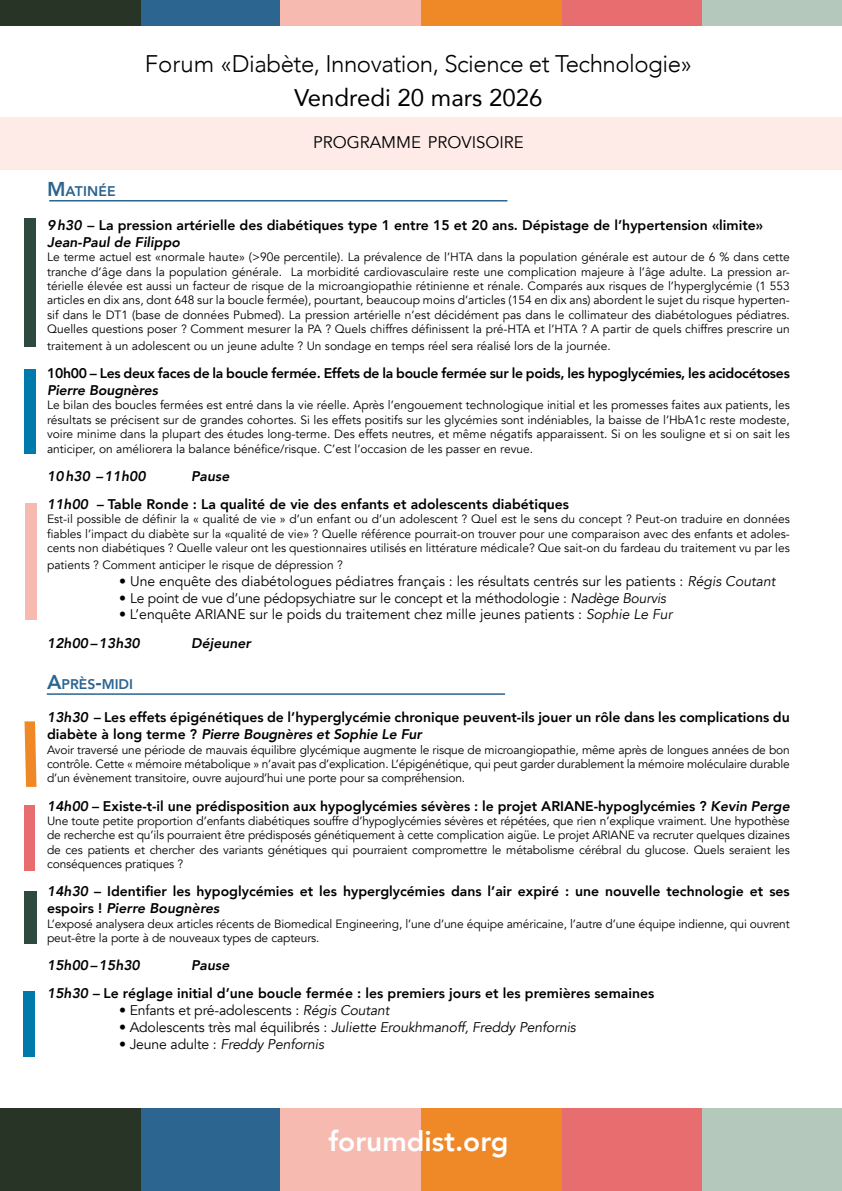
<style>
.page{position:relative;width:842px;height:1191px;background:#fff}
.page>*{position:absolute;margin:0;border:0;box-sizing:border-box;transform-origin:0 0}
.t1{font:800 28px "Avenir";color:#fff}
.t2{font:300 24px "Avenir";letter-spacing:-.02em;color:#000}
.t3{font:24px "Avenir";color:#000}
.t4{font:16.8px "Avenir";color:#000}
.t5{font:800 14px/16.8px "Avenir";color:#000}
.t6{font:14px/28.2px "Avenir";color:#000}
.t7{font:800 14px "Avenir";letter-spacing:-.02em;color:#000}
.t8{font:italic 14px "Avenir";letter-spacing:-.01em;color:#000}
.t9{font:italic 800 14px "Avenir";color:#000}
.t10{font:800 14px "Avenir";color:#2b6590}
.t11{font:800 14px "Avenir";letter-spacing:.01em;color:#2c648f}
.t12{font:12px/14.4px "Avenir";letter-spacing:-.01em;color:#000;text-align:justify}
.s1{font-size:20px}
.s2{font-style:italic}
.s3{font-weight:800}
.s4{font-weight:800;font-style:italic}
.s5{font-style:normal}
</style>
<div class="page">
<div style="left:0;top:118px;width:842px;height:52px;background:#feebe7"></div>
<div style="left:701px;top:1108px;width:141px;height:83px;background:#b4c8bc"></div>
<div style="left:140px;top:1108px;width:141px;height:83px;background:#2b6590"></div>
<div style="left:561px;top:1108px;width:141px;height:83px;background:#e76d6f"></div>
<div style="left:421px;top:1108px;width:140px;height:83px;background:#ef8826"></div>
<div style="left:280px;top:1108px;width:141px;height:83px;background:#f7bab1"></div>
<div style="left:0;top:1108px;width:141px;height:83px;background:#283425"></div>
<div style="left:701px;top:0;width:141px;height:26px;background:#b4c8bc"></div>
<div style="left:140px;top:0;width:141px;height:26px;background:#2b6590"></div>
<div style="left:561px;top:0;width:141px;height:26px;background:#e76d6f"></div>
<div style="left:421px;top:0;width:140px;height:26px;background:#ef8826"></div>
<div style="left:280px;top:0;width:141px;height:26px;background:#f7bab1"></div>
<div style="left:0;top:0;width:141px;height:26px;background:#283425"></div>
<hr style="left:49px;top:200px;width:458px;height:1px;background:#2b6590">
<hr style="left:47px;top:693px;width:458px;height:2px;background:#2b6590">
<div style="left:25px;top:218px;width:11px;height:128px;background:#2e493d"></div>
<div style="left:25px;top:369px;width:11px;height:84px;background:#007aab"></div>
<div style="left:25px;top:503px;width:12px;height:116px;background:#f7bab1"></div>
<svg style="left:25px;top:721px;width:12px;height:66px"></svg>
<div style="left:25px;top:805px;width:10px;height:65px;background:#e76d6f"></div>
<div style="left:24px;top:891px;width:13px;height:52px;background:#2e493d"></div>
<div style="left:23px;top:991px;width:12px;height:66px;background:#007aab"></div>
<h2 class="t2" style="left:145px;top:49px;width:549px">Forum «Diabète, Innovation, Science et Technologie»</h2>
<h2 class="t3" style="left:294px;top:79px;width:250px">Vendredi 20 mars 2026</h2>
<h3 class="t4" style="left:313px;top:133px;width:212px">PROGRAMME PROVISOIRE</h3>
<p class="t11" style="left:47px;top:180px;width:70px"><span class="s1">M</span>ATINÉE</p>
<p class="t5" style="left:47px;top:217px;width:717px"><span class="s2">9h30</span> – La pression artérielle des diabétiques type 1 entre 15 et 20 ans. Dépistage de l’hypertension «limite»<br><span class="s2">Jean-Paul de Filippo</span></p>
<p class="t12" style="left:47px;top:250px;width:744px">Le terme actuel est «normale haute» (&gt;90e percentile). La prévalence de l’HTA dans la population générale est autour de 6 % dans cette tranche d’âge dans la population générale. La morbidité cardiovasculaire reste une complication majeure à l’âge adulte. La pression ar&shy;térielle élevée est aussi un facteur de risque de la microangiopathie rétinienne et rénale. Comparés aux risques de l’hyperglycémie (1 553 articles en dix ans, dont 648 sur la boucle fermée), pourtant, beaucoup moins d’articles (154 en dix ans) abordent le sujet du risque hyperten&shy;sif dans le DT1 (base de données Pubmed). La pression artérielle n’est décidément pas dans le collimateur des diabétologues pédiatres.<br>Quelles questions poser ? Comment mesurer la PA ? Quels chiffres définissent la pré-HTA et l’HTA ? A partir de quels chiffres prescrire un</p>
<p class="t12" style="left:47px;top:339px;width:565px">traitement à un adolescent ou un jeune adulte ? Un sondage en temps réel sera réalisé lors de la journée.</p>
<p class="t7" style="left:47px;top:362px;width:744px">10h00 – Les deux faces de la boucle fermée. Effets de la boucle fermée sur le poids, les hypoglycémies, les acidocétoses</p>
<p class="t9" style="left:47px;top:382px;width:112px">Pierre Bougnères</p>
<p class="t12" style="left:47px;top:398px;width:744px">Le bilan des boucles fermées est entré dans la vie réelle. Après l’engouement technologique initial et les promesses faites aux patients, les résultats se précisent sur de grandes cohortes. Si les effets positifs sur les glycémies sont indéniables, la baisse de l’HbA1c reste modeste, voire minime dans la plupart des études long-terme. Des effets neutres, et même négatifs apparaissent. Si on les souligne et si on sait les anticiper, on améliorera la balance bénéfice/risque. C’est l’occasion de les passer en revue.</p>
<p class="t9" style="left:47px;top:467px;width:100px">10h30 –11h00</p>
<p class="t5" style="left:47px;top:462px;width:524px;line-height:28.2px;text-indent:144px"><span class="s2">Pause<br>11h00 –</span> Table Ronde : La qualité de vie des enfants et adolescents diabétiques</p>
<p class="t12" style="left:47px;top:512px;width:744px">Est-il possible de définir la « qualité de vie » d’un enfant ou d’un adolescent ? Quel est le sens du concept ? Peut-on traduire en données fiables l’impact du diabète sur la «qualité de vie» ? Quelle référence pourrait-on trouver pour une comparaison avec des enfants et adoles&shy;cents non diabétiques ? Quelle valeur ont les questionnaires utilisés en littérature médicale? Que sait-on du fardeau du traitement vu par les</p>
<p class="t12" style="left:47px;top:558px;width:297px">patients ? Comment anticiper le risque de dépression ?</p>
<p class="t6" style="left:119px;top:567px;width:658px"><span class="s3">•</span> Une enquête des diabétologues pédiatres français : les résultats centrés sur les patients : <span class="s2">Régis Coutant</span></p>
<p class="t6" style="left:119px;top:584px;width:548px"><span class="s3">•</span> Le point de vue d’une pédopsychiatre sur le concept et la méthodologie : <span class="s2">Nadège Bourvis</span></p>
<p class="t6" style="left:47px;top:600px;width:627px;text-indent:72px">• L’enquête ARIANE sur le poids du traitement chez mille jeunes patients : <span class="s2">Sophie Le Fur<br></span><span class="s4">12h00–13h30</span></p>
<p class="t9" style="left:191px;top:634px;width:61px">Déjeuner</p>
<p class="t10" style="left:47px;top:673px;width:88px"><span class="s1">A</span>PRÈS<span class="s1">-</span>M IDI</p>
<p class="t5" style="left:47px;top:709px;width:744px"><span class="s2">13h30 –</span> Les effets épigénétiques de l’hyperglyc<span class="s2">é</span>mie chronique peuvent-ils jouer un rôle dans les complications du diabète à long terme ? <span class="s2">Pierre Bougnères et Sophie Le Fur</span></p>
<p class="t12" style="left:47px;top:742px;width:744px">Avoir traversé une période de mauvais équilibre glycémique augmente le risque de microangiopathie, même après de longues années de bon contrôle. Cette « mémoire métabolique » n’avait pas d’explication. L’épigénétique, qui peut garder durablement la mémoire moléculaire durable d’un évènement transitoire, ouvre aujourd’hui une porte pour sa compréhension.</p>
<p class="t5" style="left:47px;top:797px;width:744px"><span class="s2">14h00</span> – Existe-t-il une prédisposition aux hypoglycémies sévères : le projet ARIANE-hypoglycémies ? <span class="s2">Kevin Perge</span></p>
<p class="t12" style="left:47px;top:814px;width:744px">Une toute petite proportion d’enfants diabétiques souffre d’hypoglycémies sévères et répétées, que rien n’explique vraiment. Une hypothèse de recherche est qu’ils pourraient être prédisposés génétiquement à cette complication aigüe. Le projet ARIANE va recruter quelques dizaines de ces patients et chercher des variants génétiques qui pourraient compromettre le métabolisme cérébral du glucose. Quels seraient les conséquences pratiques ?</p>
<p class="t5" style="left:47px;top:883px;width:744px"><span class="s2">14h30</span> – Identifier les hypoglycémies et les hyperglycémies dans l’air expiré : une nouvelle technologie et ses espoirs ! <span class="s2">Pierre Bougnères</span></p>
<p class="t12" style="left:47px;top:916px;width:744px">L’exposé analysera deux articles récents de Biomedical Engineering, l’une d’une équipe américaine, l’autre d’une équipe indienne, qui ouvrent peut-être la porte à de nouveaux types de capteurs.</p>
<p class="t9" style="left:47px;top:957px;width:94px">15h00–15h30</p>
<p class="t5" style="left:47px;top:951px;width:609px;line-height:28.2px;text-indent:144px"><span class="s2">Pause<br>15h30 –</span> Le réglage initial d’une boucle fermée : les premiers jours et les premières semaines</p>
<p class="t6" style="left:119px;top:996px;width:272px">• Enfants et pré-adolescents : <span class="s2">Régis Coutant</span></p>
<p class="t8" style="left:119px;top:1018px;width:458px"><span class="s5">• Adolescents très mal équilibrés :</span> Juliette Eroukhmanoff, Freddy Penfornis</p>
<p class="t8" style="left:119px;top:1035px;width:207px"><span class="s5">• Jeune adulte :</span> Freddy Penfornis</p>
<h1 class="t1" style="left:328px;top:1120px;width:181px">forumdist.org</h1>
</div>
